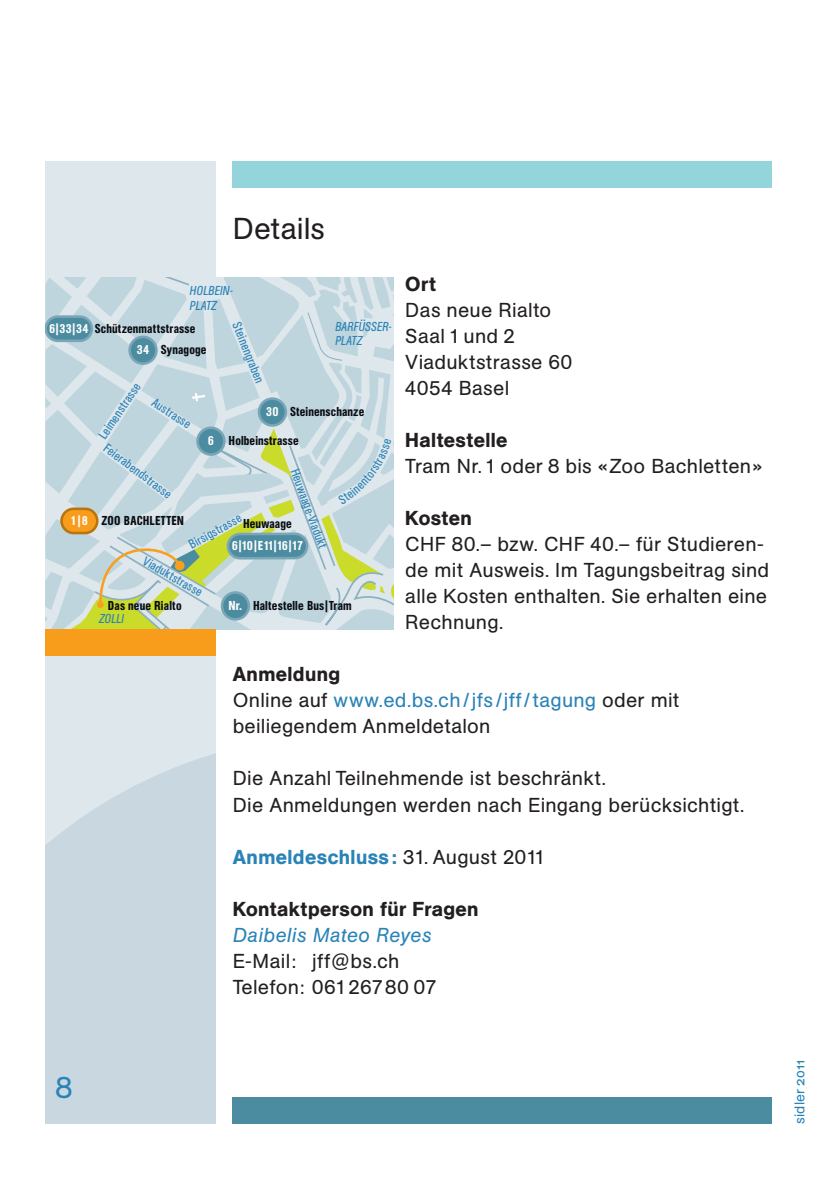
<style>
.page{position:relative;width:840px;height:1191px;background:#fff}
.page>*{position:absolute;margin:0;border:0;box-sizing:border-box;transform-origin:0 0}
.t1{font:30px "AG Book Pro";color:#231f20}
.t2{font:30px "AG Book Pro";color:#2a83b7}
.t3{font:20px/26px "AG Book Pro";letter-spacing:.015em;color:#231f20}
.t4{font:500 20px "AG Book Pro";letter-spacing:.02em;color:#231f20}
.t5{font:500 20px "AG Book Pro";letter-spacing:.02em;color:#2a83b7}
.t6{font:italic 20px "AG Book Pro";letter-spacing:.015em;color:#2a83b7}
.t7{font:14px "AG Book Pro";letter-spacing:.02em;color:#2a83b7}
.t8{font:500 condensed 12.8px "AG Book BQ";letter-spacing:.01em;color:#0a0d14}
.t9{font:condensed 12.8px "AG Book BQ";color:#2a83b7}
.t10{font:italic condensed 12.8px/14.6px "AG Book BQ";letter-spacing:.005em;color:#2a83b7}
.t11{font:500 condensed 12.8px "AG Book BQ";letter-spacing:-.065em;color:#fff}
.s1{font-weight:500}
.s2{color:#2a83b7}
.s3{font-weight:400;color:#231f20}
.s4{color:#fff}
</style>
<div class="page">
<div style="left:45px;top:161px;width:170px;height:962px;background:#dee7ec"></div>
<svg style="left:45px;top:754px;width:170px;height:369px;background:#cbd9e1"></svg>
<div style="left:232px;top:161px;width:539px;height:26px;background:#93d5da"></div>
<div style="left:232px;top:1097px;width:539px;height:26px;background:#4c8ca1"></div>
<div style="left:45px;top:629px;width:170px;height:26px;background:#f89c1c"></div>
<svg style="left:45px;top:277px;width:349px;height:352px"></svg>
<h1 class="t1" style="left:232px;top:209px;width:94px">Details</h1>
<p class="t4" style="left:405px;top:271px;width:32px">Ort</p>
<p class="t3" style="left:405px;top:297px;width:168px">Das neue Rialto<br>Saal 1 und 2<br>Viaduktstrasse 60<br>4054 Basel</p>
<p class="t4" style="left:405px;top:427px;width:104px">Haltestelle</p>
<p class="t3" style="left:405px;top:453px;width:358px">Tram Nr. 1 oder 8 bis «Zoo Bachletten»</p>
<p class="t4" style="left:405px;top:505px;width:68px">Kosten</p>
<p class="t3" style="left:405px;top:531px;width:365px">CHF 80.– bzw. CHF 40.– für Studieren&shy;de mit Ausweis. Im Tagungsbeitrag sind alle Kosten enthalten. Sie erhalten eine<br>Rechnung.</p>
<p class="t3" style="left:232px;top:661px;width:448px"><span class="s1">Anmeldung<br></span>Online auf <span class="s2">www.ed.bs.ch/jfs/jff/tagung</span> oder mit beiliegendem Anmeldetalon</p>
<p class="t3" style="left:232px;top:765px;width:513px">Die Anzahl Teilnehmende ist beschränkt.<br>Die Anmeldungen werden nach Eingang berücksichtigt.</p>
<p class="t5" style="left:232px;top:843px;width:314px">Anmeldeschluss: <span class="s3">31. August 2011</span></p>
<p class="t4" style="left:232px;top:895px;width:247px">Kontaktperson für Fragen</p>
<p class="t6" style="left:232px;top:921px;width:200px">Daibelis Mateo Reyes</p>
<p class="t3" style="left:232px;top:947px;width:205px">E-Mail: jff@bs.ch<br>Telefon: 06126780 07</p>
<p class="t10" style="left:189px;top:283px;width:45px">HOLBEIN-<br>PLATZ</p>
<p class="t10" style="left:335px;top:319px;width:58px">BARFÜSSER-<br>PLATZ</p>
<p class="t9" style="left:243px;top:320px;width:66px;rotate:68deg">Steinengraben</p>
<p class="t11" style="left:49px;top:321px;width:41px">6|33|34</p>
<p class="t8" style="left:95px;top:321px;width:102px">Schützenmattstrasse</p>
<p class="t8" style="left:137px;top:342px;width:71px"><span class="s4">34</span> Synagoge</p>
<p class="t9" style="left:95px;top:434px;width:67px;rotate:-56deg">Leimenstrasse</p>
<p class="t9" style="left:157px;top:395px;width:45px;rotate:33deg">Austrasse</p>
<p class="t8" style="left:266px;top:404px;width:99px"><span class="s4">30</span> Steinenschanze</p>
<p class="t8" style="left:208px;top:433px;width:92px"><span class="s4">6</span> Holbeinstrasse</p>
<p class="t9" style="left:109px;top:440px;width:83px;rotate:37deg">Feierabendstrasse</p>
<p class="t9" style="left:301px;top:467px;width:85px;rotate:70deg">Heuwaage-Viadukt</p>
<p class="t11" style="left:71px;top:513px;width:19px">1|8</p>
<p class="t8" style="left:101px;top:513px;width:84px">ZOO BACHLETTEN</p>
<p class="t9" style="left:186px;top:539px;width:59px;rotate:-29deg">Birsigstrasse</p>
<p class="t8" style="left:243px;top:516px;width:50px">Heuwaage</p>
<p class="t11" style="left:232px;top:538px;width:73px">6|10|E11|16|17</p>
<p class="t9" style="left:148px;top:553px;width:68px;rotate:30deg">Viaduktstrasse</p>
<p class="t8" style="left:228px;top:598px;width:125px"><span class="s4">Nr.</span> Haltestelle Bus|Tram</p>
<p class="t8" style="left:108px;top:598px;width:75px">Das neue Rialto</p>
<p class="t10" style="left:99px;top:612px;width:27px">ZOLLI</p>
<h1 class="t2" style="left:56px;top:1067px;width:18px">8</h1>
<p class="t7" style="left:790px;top:1124px;width:66px;rotate:-90deg">sidler 2011</p>
</div>
